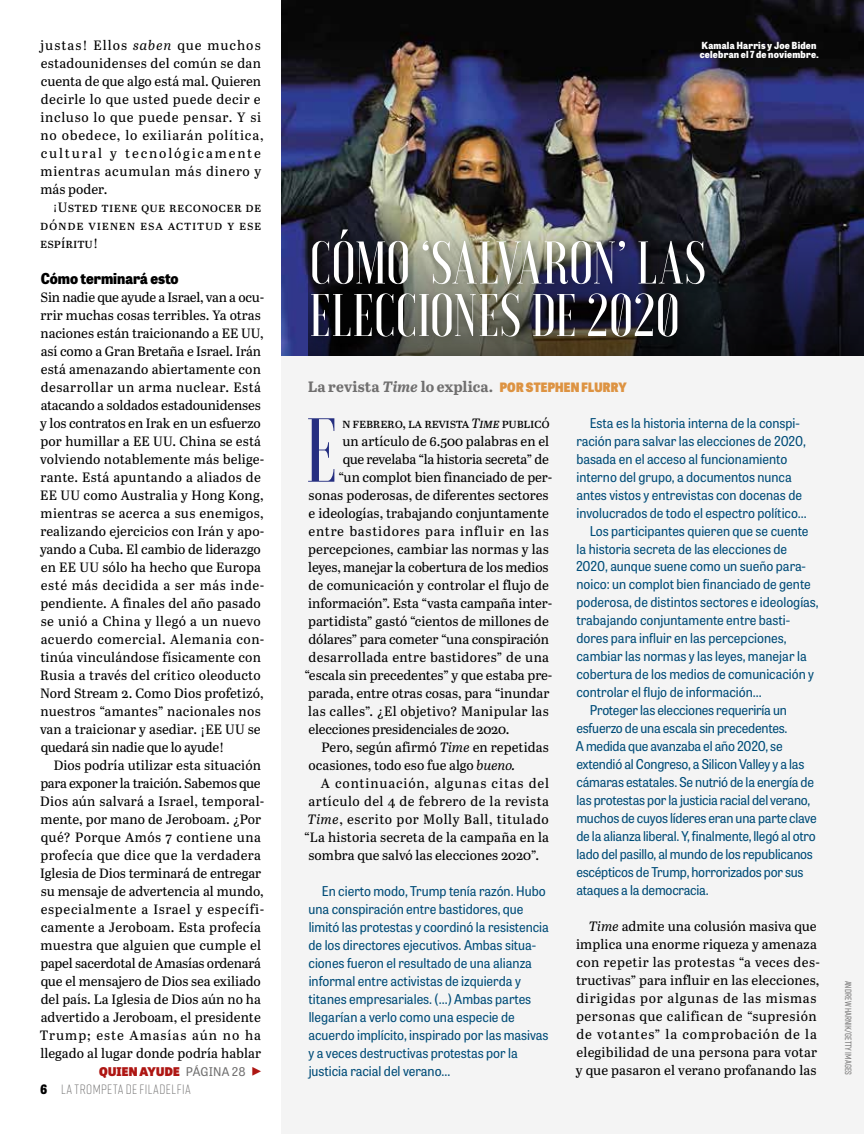
<style>
.page{position:relative;width:864px;height:1134px;background:#fff}
.page>*{position:absolute;margin:0;border:0;box-sizing:border-box;transform-origin:0 0}
.t1{font:500 90.6px "Voga";color:#262f81}
.t2{font:500 60px/52.5px "Voga";color:#fff}
.t3{font:700 15px "Abril Text";letter-spacing:.005em;color:#706f6f}
.t4{font:800 15px "Tablet Gothic Narrow";color:#000}
.t5{font:13.5px/18px "Abril Text";color:#000}
.t6{font:13.5px/18px "Tablet Gothic Narrow";color:#004c78}
.t7{font:13.5px "Abril Text";letter-spacing:-.02em;color:#000}
.t8{font:300 13.5px "Rift Soft";letter-spacing:.04em;color:#706f6f}
.t9{font:800 12px "Tablet Gothic";letter-spacing:.015em;color:#ae1613}
.t10{font:800 9.75px/9.8px "Tablet Gothic Narrow";letter-spacing:.02em;color:#fff}
.t11{font:500 9px "Rift Soft";letter-spacing:.01em;color:#706f6f}
.s1{font-style:italic}
.s2{font-weight:400;color:#706f6f}
.s3{font-family:"Tablet Gothic Narrow";font-weight:800;font-size:12.9px;color:#000}
.s4{font-family:"Tablet Gothic Narrow";font-weight:800;font-size:12.9px;color:#dd9342}
</style>
<div class="page">
<div style="left:282px;top:0;width:582px;height:1134px;background:#f4f4f4"></div>
<img style="left:282px;top:0;width:582px;height:356px">
<svg style="left:308px;top:206px;width:556px;height:150px;background:#292a32"></svg>
<div style="left:307px;top:225px;width:409px;height:123px;background:#000;opacity:.33"></div>
<p class="t5" style="left:40px;top:35px;width:225px">justas! Ellos <span class="s1">saben</span> que muchos estadounidenses del común se dan cuenta de que algo está mal. Quieren decirle lo que usted puede decir e incluso lo que puede pensar. Y si no obedece, lo exiliarán política, cultural y tecnológicamente mientras acumulan más dinero y más poder.</p>
<p class="t5" style="left:40px;top:197px;width:223px;text-align:justify;text-indent:13px">¡Usted tiene que reconocer de dónde vienen esa actitud y ese espíritu!</p>
<p class="t4" style="left:41px;top:267px;width:139px">Cómo terminará esto</p>
<p class="t5" style="left:40px;top:287px;width:226px">Sin nadie que ayude a Israel, van a ocu&shy;rrir muchas cosas terribles. Ya otras naciones están traicionando a EE UU, así como a Gran Bretaña e Israel. Irán está amenazando abiertamente con desarrollar un arma nuclear. Está atacando a soldados estadounidenses y los contratos en Irak en un esfuerzo por humillar a EE UU. China se está volviendo notablemente más belige&shy;rante. Está apuntando a aliados de EE UU como Australia y Hong Kong, mientras se acerca a sus enemigos, realizando ejercicios con Irán y apo&shy;yando a Cuba. El cambio de liderazgo en EE UU sólo ha hecho que Europa esté más decidida a ser más inde&shy;pendiente. A finales del año pasado se unió a China y llegó a un nuevo acuerdo comercial. Alemania con&shy;tinúa vinculándose físicamente con Rusia a través del crítico oleoducto Nord Stream 2. Como Dios profetizó, nuestros “amantes” nacionales nos van a traicionar y asediar. ¡EE UU se quedará sin nadie que lo ayude!</p>
<p class="t5" style="left:40px;top:755px;width:226px;text-indent:14px">Dios podría utilizar esta situación para exponer la traición. Sabemos que Dios aún salvará a Israel, temporal&shy;mente, por mano de Jeroboam. ¿Por qué? Porque Amós 7 contiene una profecía que dice que la verdadera Iglesia de Dios terminará de entregar su mensaje de advertencia al mundo, especialmente a Israel y específi&shy;camente a Jeroboam. Esta profecía muestra que alguien que cumple el papel sacerdotal de Amasías ordenará que el mensajero de Dios sea exiliado del país. La Iglesia de Dios aún no ha advertido a Jeroboam, el presidente Trump; este Amasías aún no ha llegado al lugar donde podría hablar</p>
<p class="t9" style="left:99px;top:1062px;width:164px">QUIEN AYUDE <span class="s2">PÁGINA 28</span> ◆</p>
<p class="t8" style="left:40px;top:1080px;width:152px"><span class="s3">6</span> LA TROMPETA DE FILADELFIA</p>
<p class="t10" style="left:700px;top:40px;width:121px">Kamala Harris y Joe Biden celebran el 7 de noviembre.</p>
<h2 class="t2" style="left:309px;top:235px;width:398px">CÓMO ‘SALVARON’ LAS<br>ELECCIONES DE 2020</h2>
<p class="t3" style="left:308px;top:375px;width:320px">La revista <span class="s1">Time</span> lo explica. <span class="s4">POR STEPHEN FLURRY</span></p>
<h1 class="t1" style="left:305px;top:399px;width:34px">E</h1>
<p class="t7" style="left:342px;top:413px;width:209px">n febrero, la revista <span class="s1">Time</span> publicó</p>
<p class="t6" style="left:590px;top:413px;width:212px">Esta es la historia interna de la conspi-</p>
<p class="t6" style="left:576px;top:431px;width:231px">ración para salvar las elecciones de 2020,</p>
<p class="t6" style="left:576px;top:449px;width:212px">basada en el acceso al funcionamiento</p>
<p class="t6" style="left:577px;top:467px;width:217px">interno del grupo, a documentos nunca</p>
<p class="t6" style="left:576px;top:485px;width:227px">antes vistos y entrevistas con docenas de</p>
<p class="t6" style="left:577px;top:503px;width:232px">involucrados de todo el espectro político…</p>
<p class="t6" style="left:590px;top:521px;width:220px">Los participantes quieren que se cuente</p>
<p class="t6" style="left:577px;top:539px;width:212px">la historia secreta de las elecciones de</p>
<p class="t6" style="left:576px;top:557px;width:231px">2020, aunque suene como un sueño para-</p>
<p class="t6" style="left:576px;top:575px;width:236px">noico: un complot bien financiado de gente</p>
<p class="t6" style="left:576px;top:593px;width:244px">poderosa, de distintos sectores e ideologías,</p>
<p class="t6" style="left:576px;top:611px;width:215px">trabajando conjuntamente entre basti-</p>
<p class="t6" style="left:576px;top:629px;width:211px">dores para influir en las percepciones,</p>
<p class="t6" style="left:576px;top:647px;width:232px">cambiar las normas y las leyes, manejar la</p>
<p class="t6" style="left:576px;top:665px;width:239px">cobertura de los medios de comunicación y</p>
<p class="t6" style="left:576px;top:683px;width:187px">controlar el flujo de información…</p>
<p class="t6" style="left:590px;top:701px;width:199px">Proteger las elecciones requeriría un</p>
<p class="t6" style="left:576px;top:719px;width:213px">esfuerzo de una escala sin precedentes.</p>
<p class="t6" style="left:576px;top:737px;width:208px">A medida que avanzaba el año 2020, se</p>
<p class="t6" style="left:576px;top:755px;width:229px">extendió al Congreso, a Silicon Valley y a las</p>
<p class="t6" style="left:576px;top:773px;width:239px">cámaras estatales. Se nutrió de la energía de</p>
<p class="t6" style="left:577px;top:791px;width:235px">las protestas por la justicia racial del verano,</p>
<p class="t6" style="left:576px;top:809px;width:242px">muchos de cuyos líderes eran una parte clave</p>
<p class="t6" style="left:576px;top:827px;width:241px">de la alianza liberal. Y, finalmente, llegó al otro</p>
<p class="t6" style="left:577px;top:845px;width:238px">lado del pasillo, al mundo de los republicanos</p>
<p class="t6" style="left:576px;top:863px;width:229px">escépticos de Trump, horrorizados por sus</p>
<p class="t6" style="left:576px;top:881px;width:134px">ataques a la democracia.</p>
<p class="t5" style="left:576px;top:917px;width:246px;text-indent:13px"><span class="s1">Time</span> admite una colusión masiva que implica una enorme riqueza y amenaza con repetir las protestas “a veces des&shy;tructivas” para influir en las elecciones, dirigidas por algunas de las mismas personas que califican de “supresión de votantes” la comprobación de la elegibilidad de una persona para votar y que pasaron el verano profanando las</p>
<p class="t5" style="left:342px;top:431px;width:208px">un artículo de 6.500 palabras en el</p>
<p class="t5" style="left:343px;top:449px;width:208px">que revelaba “la historia secreta” de</p>
<p class="t5" style="left:338px;top:467px;width:215px">“un complot bien financiado de per-</p>
<p class="t5" style="left:309px;top:485px;width:242px">sonas poderosas, de diferentes sectores</p>
<p class="t5" style="left:309px;top:503px;width:242px">e ideologías, trabajando conjuntamente</p>
<p class="t5" style="left:309px;top:521px;width:242px">entre bastidores para influir en las</p>
<p class="t5" style="left:308px;top:539px;width:242px">percepciones, cambiar las normas y las</p>
<p class="t5" style="left:308px;top:557px;width:242px">leyes, manejar la cobertura de los medios</p>
<p class="t5" style="left:309px;top:575px;width:242px">de comunicación y controlar el flujo de</p>
<p class="t5" style="left:308px;top:593px;width:246px">información”. Esta “vasta campaña inter-</p>
<p class="t5" style="left:308px;top:611px;width:242px">partidista” gastó “cientos de millones de</p>
<p class="t5" style="left:309px;top:629px;width:242px">dólares” para cometer “una conspiración</p>
<p class="t5" style="left:309px;top:647px;width:242px">desarrollada entre bastidores” de una</p>
<p class="t5" style="left:304px;top:665px;width:250px">“escala sin precedentes” y que estaba pre-</p>
<p class="t5" style="left:308px;top:683px;width:243px">parada, entre otras cosas, para “inundar</p>
<p class="t5" style="left:308px;top:701px;width:242px">las calles”. ¿El objetivo? Manipular las</p>
<p class="t5" style="left:309px;top:719px;width:202px">elecciones presidenciales de 2020.</p>
<p class="t5" style="left:322px;top:737px;width:229px">Pero, según afirmó <span class="s1">Time</span> en repetidas</p>
<p class="t5" style="left:309px;top:755px;width:208px">ocasiones, todo eso fue algo <span class="s1">bueno.</span></p>
<p class="t5" style="left:321px;top:773px;width:230px">A continuación, algunas citas del</p>
<p class="t5" style="left:309px;top:791px;width:242px">artículo del 4 de febrero de la revista</p>
<p class="t5" style="left:308px;top:809px;width:243px"><span class="s1">Time</span>, escrito por Molly Ball, titulado</p>
<p class="t5" style="left:304px;top:827px;width:246px">“La historia secreta de la campaña en la</p>
<p class="t5" style="left:309px;top:845px;width:232px">sombra que salvó las elecciones 2020”.</p>
<p class="t6" style="left:308px;top:881px;width:242px;text-indent:13px">En cierto modo, Trump tenía razón. Hubo una conspiración entre bastidores, que limitó las protestas y coordinó la resistencia de los directores ejecutivos. Ambas situa&shy;ciones fueron el resultado de una alianza informal entre activistas de izquierda y titanes empresariales. (…) Ambas partes llegarían a verlo como una especie de acuerdo implícito, inspirado por las masivas y a veces destructivas protestas por la justicia racial del verano…</p>
<p class="t11" style="left:855px;top:981px;width:96px;rotate:90deg">ANDREW HARNIK/GETTY IMAGES</p>
</div>
